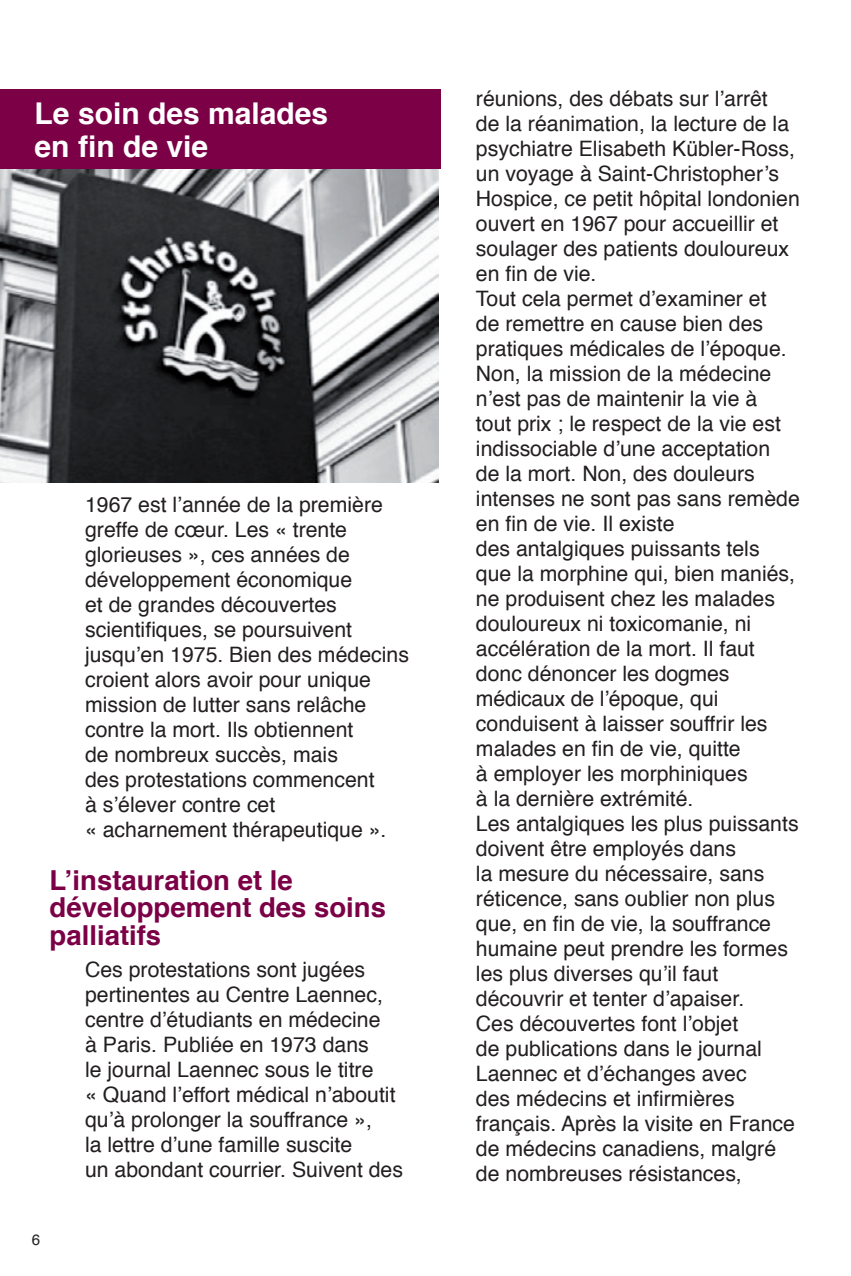
<style>
.page{position:relative;width:851px;height:1276px;background:#fff}
.page>*{position:absolute;margin:0;border:0;box-sizing:border-box;transform-origin:0 0}
.t1{font:700 30px/32.5px "Helvetica";color:#fff}
.t2{font:700 27.5px/27.5px "Helvetica";color:#7b0046}
.t3{font:21.25px/25px "Helvetica";color:#231f20}
.t4{font:15px "Helvetica";color:#231f20}
</style>
<div class="page">
<img style="left:0;top:169px;width:439px;height:313px">
<div style="left:0;top:89px;width:440px;height:80px;background:#7b0046"></div>
<h1 class="t1" style="left:35px;top:98px;width:295px">Le soin des malades en fin de vie</h1>
<p class="t3" style="left:85px;top:493px;width:325px">1967 est l’année de la première greffe de cœur. Les « trente glorieuses », ces années de développement économique<br>et de grandes découvertes scientifiques, se poursuivent jusqu’en 1975. Bien des médecins croient alors avoir pour unique mission de lutter sans relâche contre la mort. Ils obtiennent<br>de nombreux succès, mais<br>des protestations commencent<br>à s’élever contre cet<br>« acharnement thérapeutique ».</p>
<p class="t2" style="left:50px;top:866px;width:338px">L’instauration et le développement des soins palliatifs</p>
<p class="t3" style="left:85px;top:957px;width:319px">Ces protestations sont jugées pertinentes au Centre Laennec, centre d’étudiants en médecine<br>à Paris. Publiée en 1973 dans<br>le journal Laennec sous le titre<br>« Quand l’effort médical n’aboutit qu’à prolonger la souffrance »,<br>la lettre d’une famille suscite<br>un abondant courrier. Suivent des</p>
<p class="t4" style="left:32px;top:1227px;width:10px">6</p>
<p class="t3" style="left:476px;top:87px;width:325px">réunions, des débats sur l’arrêt<br>de la réanimation, la lecture de la psychiatre Elisabeth Kübler-Ross, un voyage à Saint-Christopher’s<br>Hospice, ce petit hôpital londonien ouvert en 1967 pour accueillir et soulager des patients douloureux en fin de vie.<br>Tout cela permet d’examiner et<br>de remettre en cause bien des pratiques médicales de l’époque.<br>Non, la mission de la médecine n’est pas de maintenir la vie à<br>tout prix ; le respect de la vie est indissociable d’une acceptation<br>de la mort. Non, des douleurs intenses ne sont pas sans remède en fin de vie. Il existe<br>des antalgiques puissants tels que la morphine qui, bien maniés, ne produisent chez les malades douloureux ni toxicomanie, ni accélération de la mort. Il faut donc dénoncer les dogmes médicaux de l’époque, qui conduisent à laisser souffrir les malades en fin de vie, quitte<br>à employer les morphiniques<br>à la dernière extrémité.<br>Les antalgiques les plus puissants doivent être employés dans<br>la mesure du nécessaire, sans réticence, sans oublier non plus que, en fin de vie, la souffrance humaine peut prendre les formes les plus diverses qu’il faut découvrir et tenter d’apaiser.<br>Ces découvertes font l’objet<br>de publications dans le journal<br>Laennec et d’échanges avec<br>des médecins et infirmières français. Après la visite en France de médecins canadiens, malgré de nombreuses résistances,</p>
</div>
